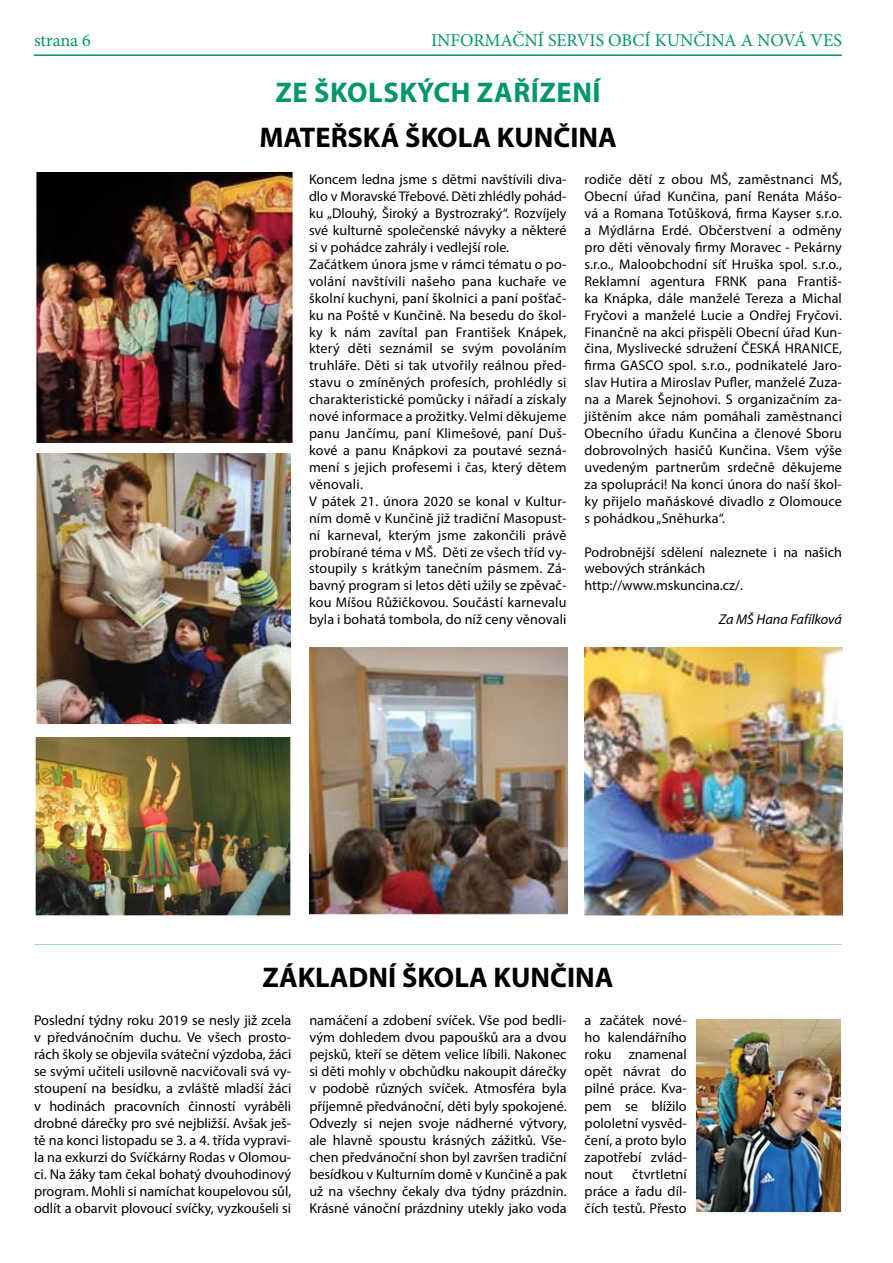
<style>
.page{position:relative;width:893px;height:1263px;background:#fff}
.page>*{position:absolute;margin:0;border:0;box-sizing:border-box;transform-origin:0 0}
.t1{font:700 28.5px "Myriad Pro";color:#000}
.t2{font:700 28.5px "Myriad Pro";letter-spacing:.02em;color:#00966b}
.t3{font:18px "Minion Pro";color:#00966b}
.t4{font:14.25px/17.1px "Myriad Pro";color:#000;text-align:justify}
.t5{font:italic 14.25px "Myriad Pro";color:#000}
.t6{font:14.1px/17px "Myriad Pro";letter-spacing:.01em;color:#000}
</style>
<div class="page">
<hr style="left:34px;top:54px;width:808px;height:2px;background:#00966b">
<hr style="left:34px;top:944px;width:808px;height:1px;background:#00966b">
<img style="left:694px;top:1017px;width:148px;height:197px">
<img style="left:34px;top:173px;width:260px;height:269px">
<img style="left:34px;top:454px;width:257px;height:269px">
<img style="left:34px;top:737px;width:258px;height:180px">
<img style="left:310px;top:647px;width:257px;height:269px">
<img style="left:585px;top:648px;width:257px;height:268px">
<p class="t3" style="left:34px;top:29px;width:58px">strana 6</p>
<p class="t3" style="left:431px;top:29px;width:412px">INFORMAČNÍ SERVIS OBCÍ KUNČINA A NOVÁ VES</p>
<h1 class="t2" style="left:276px;top:74px;width:327px">ZE ŠKOLSKÝCH ZAŘÍZENÍ</h1>
<h1 class="t1" style="left:259px;top:118px;width:359px">MATEŘSKÁ ŠKOLA KUNČINA</h1>
<p class="t6" style="left:309px;top:171px;width:259px">Koncem ledna jsme s dětmi navštívili diva&shy;dlo v Moravské Třebové. Děti zhlédly pohád&shy;ku „Dlouhý, Široký a Bystrozraký“. Rozvíjely své kulturně společenské návyky a některé si v pohádce zahrály i vedlejší role.<br>Začátkem února jsme v rámci tématu o po&shy;volání navštívili našeho pana kuchaře ve školní kuchyni, paní školnici a paní pošťač&shy;ku na Poště v Kunčině. Na besedu do škol&shy;ky k nám zavítal pan František Knápek, který děti seznámil se svým povoláním truhláře. Děti si tak utvořily reálnou před&shy;stavu o zmíněných profesích, prohlédly si charakteristické pomůcky i nářadí a získaly nové informace a prožitky. Velmi děkujeme panu Jančímu, paní Klimešové, paní Duš&shy;kové a panu Knápkovi za poutavé sezná&shy;mení s jejich profesemi i čas, který dětem věnovali.<br>V pátek 21. února 2020 se konal v Kultur&shy;ním domě v Kunčině již tradiční Masopust&shy;ní karneval, kterým jsme zakončili právě probírané téma v MŠ. Děti ze všech tříd vy&shy;stoupily s krátkým tanečním pásmem. Zá&shy;bavný program si letos děti užily se zpěvač&shy;kou Míšou Růžičkovou. Součástí karnevalu byla i bohatá tombola, do níž ceny věnovali</p>
<p class="t6" style="left:584px;top:171px;width:259px;text-align:justify">rodiče dětí z obou MŠ, zaměstnanci MŠ, Obecní úřad Kunčina, paní Renáta Mášo&shy;vá a Romana Totůšková, firma Kayser s.r.o. a Mýdlárna Erdé. Občerstvení a odměny pro děti věnovaly firmy Moravec - Pekárny s.r.o., Maloobchodní síť Hruška spol. s.r.o., Reklamní agentura FRNK pana Františ&shy;ka Knápka, dále manželé Tereza a Michal Fryčovi a manželé Lucie a Ondřej Fryčovi.<br>Finančně na akci přispěli Obecní úřad Kun&shy;čina, Myslivecké sdružení ČESKÁ HRANICE, firma GASCO spol. s.r.o., podnikatelé Jaro&shy;slav Hutira a Miroslav Pufler, manželé Zuza&shy;na a Marek Šejnohovi. S organizačním za&shy;jištěním akce nám pomáhali zaměstnanci Obecního úřadu Kunčina a členové Sboru dobrovolných hasičů Kunčina. Všem výše uvedeným partnerům srdečně děkujeme za spolupráci! Na konci února do naší škol&shy;ky přijelo maňáskové divadlo z Olomouce s pohádkou „Sněhurka“.</p>
<p class="t6" style="left:584px;top:543px;width:259px">Podrobnější sdělení naleznete i na našich webových stránkách http://www.mskuncina.cz/.</p>
<p class="t5" style="left:719px;top:611px;width:125px">Za MŠ Hana Fafílková</p>
<h1 class="t1" style="left:262px;top:958px;width:353px">ZÁKLADNÍ ŠKOLA KUNČINA</h1>
<p class="t4" style="left:34px;top:1011px;width:259px">Poslední týdny roku 2019 se nesly již zcela v předvánočním duchu. Ve všech prosto&shy;rách školy se objevila sváteční výzdoba, žáci se svými učiteli usilovně nacvičovali svá vy&shy;stoupení na besídku, a zvláště mladší žáci v hodinách pracovních činností vyráběli drobné dárečky pro své nejbližší. Avšak ješ&shy;tě na konci listopadu se 3. a 4. třída vypravi&shy;la na exkurzi do Svíčkárny Rodas v Olomou&shy;ci. Na žáky tam čekal bohatý dvouhodinový program. Mohli si namíchat koupelovou sůl, odlít a obarvit plovoucí svíčky, vyzkoušeli si</p>
<p class="t4" style="left:309px;top:1011px;width:259px">namáčení a zdobení svíček. Vše pod bedli&shy;vým dohledem dvou papoušků ara a dvou pejsků, kteří se dětem velice líbili. Nakonec si děti mohly v obchůdku nakoupit dárečky v podobě různých svíček. Atmosféra byla příjemně předvánoční, děti byly spokojené.<br>Odvezly si nejen svoje nádherné výtvory, ale hlavně spoustu krásných zážitků. Vše&shy;chen předvánoční shon byl završen tradiční besídkou v Kulturním domě v Kunčině a pak už na všechny čekaly dva týdny prázdnin.<br>Krásné vánoční prázdniny utekly jako voda</p>
<p class="t4" style="left:585px;top:1011px;width:104px">a začátek nové&shy;ho kalendářního roku znamenal opět návrat do pilné práce. Kva&shy;pem se blížilo pololetní vysvěd&shy;čení, a proto bylo zapotřebí zvlád&shy;nout</p>
<p class="t4" style="left:585px;top:1165px;width:104px;text-indent:48px">čtvrtletní práce a řadu díl&shy;čích testů. Přesto</p>
</div>
